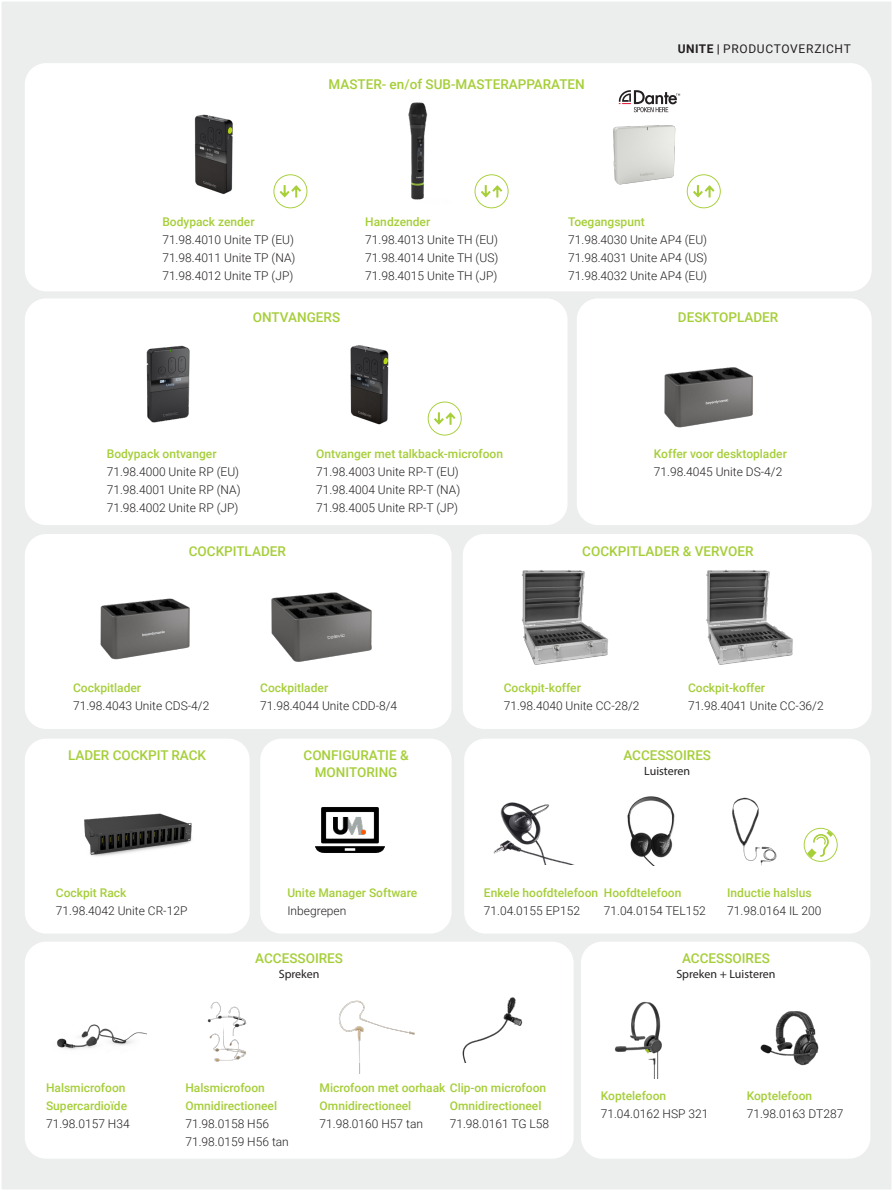
<style>
.page{position:relative;width:893px;height:1191px;background:#fff}
.page>*{position:absolute;margin:0;border:0;box-sizing:border-box;transform-origin:0 0}
.bd_8pt_auto_CD15{font:500 13.5px "Roboto";color:#a6ce39}
.bd_8pt_auto_CD15-2{font:300 12px "Roboto";color:#231f20}
.bd_8pt_auto_CD15-3{font:500 12px "Roboto";color:#a6ce39}
.bd_8pt_auto_CD15-4{font:12px "Myriad Pro";color:#231f20}
.t1{font:12px "Roboto";letter-spacing:.055em;color:#231f20}
.s1{font-weight:700}
</style>
<div class="page">
<div style="left:0;top:0;width:893px;height:1191px;background:#eceded;border:2px solid #fff"></div>
<div style="left:25px;top:298px;width:542px;height:227px;background:#fff;border-radius:21px"></div>
<div style="left:25px;top:534px;width:427px;height:195px;background:#fff;border-radius:21px"></div>
<div style="left:25px;top:738px;width:225px;height:195px;background:#fff;border-radius:21px"></div>
<div style="left:581px;top:941px;width:289px;height:217px;background:#fff;border-radius:21px"></div>
<div style="left:464px;top:738px;width:406px;height:195px;background:#fff;border-radius:21px"></div>
<div style="left:25px;top:941px;width:549px;height:217px;background:#fff;border-radius:21px"></div>
<div style="left:260px;top:738px;width:192px;height:195px;background:#fff;border-radius:21px"></div>
<div style="left:463px;top:534px;width:409px;height:195px;background:#fff;border-radius:21px"></div>
<div style="left:577px;top:298px;width:295px;height:227px;background:#fff;border-radius:21px"></div>
<img style="left:350px;top:345px;width:39px;height:80px">
<img style="left:271px;top:592px;width:101px;height:70px">
<img style="left:706px;top:570px;width:87px;height:95px">
<img style="left:146px;top:345px;width:44px;height:78px">
<img style="left:100px;top:598px;width:90px;height:62px">
<img style="left:84px;top:813px;width:108px;height:43px">
<img style="left:614px;top:1001px;width:48px;height:77px">
<img style="left:493px;top:802px;width:79px;height:62px">
<img style="left:57px;top:1024px;width:89px;height:26px">
<img style="left:760px;top:1011px;width:59px;height:55px">
<img style="left:627px;top:796px;width:48px;height:69px">
<img style="left:732px;top:797px;width:45px;height:69px">
<img style="left:210px;top:1001px;width:34px;height:18px">
<img style="left:207px;top:1019px;width:40px;height:43px">
<img style="left:339px;top:1000px;width:76px;height:73px">
<img style="left:462px;top:997px;width:61px;height:65px">
<img style="left:315px;top:807px;width:70px;height:46px">
<img style="left:331px;top:807px;width:38px;height:37px">
<img style="left:522px;top:570px;width:86px;height:95px">
<img style="left:664px;top:367px;width:89px;height:61px">
<div style="left:25px;top:63px;width:847px;height:228px;background:#fff;border-radius:21px"></div>
<img style="left:408px;top:102px;width:20px;height:98px">
<svg style="left:619px;top:90px;width:61px;height:11px"></svg>
<img style="left:194px;top:114px;width:39px;height:81px">
<img style="left:613px;top:101px;width:74px;height:93px">
<svg style="left:273px;top:174px;width:34px;height:34px"></svg>
<svg style="left:475px;top:174px;width:34px;height:34px"></svg>
<svg style="left:428px;top:401px;width:34px;height:34px"></svg>
<svg style="left:687px;top:174px;width:34px;height:34px"></svg>
<svg style="left:804px;top:828px;width:34px;height:34px"></svg>
<p class="bd_8pt_auto_CD15" style="left:328px;top:75px;width:258px">MASTER- en/of SUB-MASTERAPPARATEN</p>
<p class="t1" style="left:678px;top:40px;width:175px"><span class="s1">UNITE |</span> PRODUCTOVERZICHT</p>
<p class="bd_8pt_auto_CD15-3" style="left:162px;top:214px;width:94px">Bodypack zender</p>
<p class="bd_8pt_auto_CD15-2" style="left:162px;top:232px;width:133px">71.98.4010 Unite TP (EU)</p>
<p class="bd_8pt_auto_CD15-2" style="left:162px;top:250px;width:135px">71.98.4011 Unite TP (NA)</p>
<p class="bd_8pt_auto_CD15-2" style="left:162px;top:268px;width:132px">71.98.4012 Unite TP (JP)</p>
<p class="bd_8pt_auto_CD15-3" style="left:365px;top:214px;width:66px">Handzender</p>
<p class="bd_8pt_auto_CD15-2" style="left:365px;top:232px;width:134px">71.98.4013 Unite TH (EU)</p>
<p class="bd_8pt_auto_CD15-2" style="left:365px;top:250px;width:135px">71.98.4014 Unite TH (US)</p>
<p class="bd_8pt_auto_CD15-2" style="left:365px;top:268px;width:134px">71.98.4015 Unite TH (JP)</p>
<p class="bd_8pt_auto_CD15-3" style="left:568px;top:214px;width:78px">Toegangspunt</p>
<p class="bd_8pt_auto_CD15-2" style="left:568px;top:232px;width:140px">71.98.4030 Unite AP4 (EU)</p>
<p class="bd_8pt_auto_CD15-2" style="left:568px;top:250px;width:141px">71.98.4031 Unite AP4 (US)</p>
<p class="bd_8pt_auto_CD15-2" style="left:568px;top:268px;width:140px">71.98.4032 Unite AP4 (EU)</p>
<p class="bd_8pt_auto_CD15" style="left:253px;top:308px;width:89px">ONTVANGERS</p>
<p class="bd_8pt_auto_CD15" style="left:678px;top:308px;width:102px">DESKTOPLADER</p>
<p class="bd_8pt_auto_CD15-3" style="left:107px;top:445px;width:111px">Bodypack ontvanger</p>
<p class="bd_8pt_auto_CD15-2" style="left:107px;top:463px;width:134px">71.98.4000 Unite RP (EU)</p>
<p class="bd_8pt_auto_CD15-2" style="left:107px;top:481px;width:135px">71.98.4001 Unite RP (NA)</p>
<p class="bd_8pt_auto_CD15-2" style="left:107px;top:499px;width:133px">71.98.4002 Unite RP (JP)</p>
<p class="bd_8pt_auto_CD15-3" style="left:316px;top:445px;width:189px">Ontvanger met talkback-microfoon</p>
<p class="bd_8pt_auto_CD15-2" style="left:316px;top:463px;width:144px">71.98.4003 Unite RP-T (EU)</p>
<p class="bd_8pt_auto_CD15-2" style="left:316px;top:481px;width:146px">71.98.4004 Unite RP-T (NA)</p>
<p class="bd_8pt_auto_CD15-2" style="left:316px;top:499px;width:144px">71.98.4005 Unite RP-T (JP)</p>
<p class="bd_8pt_auto_CD15-3" style="left:654px;top:445px;width:135px">Koffer voor desktoplader</p>
<p class="bd_8pt_auto_CD15-2" style="left:654px;top:463px;width:130px">71.98.4045 Unite DS-4/2</p>
<p class="bd_8pt_auto_CD15" style="left:189px;top:541px;width:99px">COCKPITLADER</p>
<p class="bd_8pt_auto_CD15" style="left:582px;top:541px;width:173px">COCKPITLADER &amp; VERVOER</p>
<p class="bd_8pt_auto_CD15-3" style="left:73px;top:679px;width:70px">Cockpitlader</p>
<p class="bd_8pt_auto_CD15-2" style="left:73px;top:697px;width:138px">71.98.4043 Unite CDS-4/2</p>
<p class="bd_8pt_auto_CD15-3" style="left:260px;top:679px;width:70px">Cockpitlader</p>
<p class="bd_8pt_auto_CD15-2" style="left:260px;top:697px;width:138px">71.98.4044 Unite CDD-8/4</p>
<p class="bd_8pt_auto_CD15-3" style="left:504px;top:679px;width:79px">Cockpit-koffer</p>
<p class="bd_8pt_auto_CD15-2" style="left:504px;top:697px;width:137px">71.98.4040 Unite CC-28/2</p>
<p class="bd_8pt_auto_CD15-3" style="left:688px;top:679px;width:79px">Cockpit-koffer</p>
<p class="bd_8pt_auto_CD15-2" style="left:688px;top:697px;width:137px">71.98.4041 Unite CC-36/2</p>
<p class="bd_8pt_auto_CD15" style="left:68px;top:746px;width:140px">LADER COCKPIT RACK</p>
<p class="bd_8pt_auto_CD15" style="left:304px;top:746px;width:107px">CONFIGURATIE &amp;</p>
<p class="bd_8pt_auto_CD15" style="left:315px;top:762px;width:84px">MONITORING</p>
<p class="bd_8pt_auto_CD15" style="left:623px;top:746px;width:89px">ACCESSOIRES</p>
<p class="bd_8pt_auto_CD15-4" style="left:644px;top:763px;width:48px">Luisteren</p>
<p class="bd_8pt_auto_CD15-3" style="left:56px;top:884px;width:72px">Cockpit Rack</p>
<p class="bd_8pt_auto_CD15-2" style="left:56px;top:902px;width:133px">71.98.4042 Unite CR-12P</p>
<p class="bd_8pt_auto_CD15-3" style="left:287px;top:884px;width:131px">Unite Manager Software</p>
<p class="bd_8pt_auto_CD15-2" style="left:287px;top:902px;width:60px">Inbegrepen</p>
<p class="bd_8pt_auto_CD15-3" style="left:484px;top:884px;width:116px">Enkele hoofdtelefoon</p>
<p class="bd_8pt_auto_CD15-2" style="left:484px;top:902px;width:97px">71.04.0155 EP152</p>
<p class="bd_8pt_auto_CD15-3" style="left:604px;top:884px;width:79px">Hoofdtelefoon</p>
<p class="bd_8pt_auto_CD15-2" style="left:604px;top:902px;width:103px">71.04.0154 TEL152</p>
<p class="bd_8pt_auto_CD15-3" style="left:727px;top:884px;width:86px">Inductie halslus</p>
<p class="bd_8pt_auto_CD15-2" style="left:727px;top:902px;width:96px">71.98.0164 IL 200</p>
<p class="bd_8pt_auto_CD15" style="left:255px;top:949px;width:89px">ACCESSOIRES</p>
<p class="bd_8pt_auto_CD15-4" style="left:279px;top:966px;width:42px">Spreken</p>
<p class="bd_8pt_auto_CD15" style="left:682px;top:949px;width:89px">ACCESSOIRES</p>
<p class="bd_8pt_auto_CD15-4" style="left:676px;top:966px;width:101px">Spreken + Luisteren</p>
<p class="bd_8pt_auto_CD15-3" style="left:46px;top:1079px;width:81px">Halsmicrofoon</p>
<p class="bd_8pt_auto_CD15-3" style="left:46px;top:1097px;width:83px">Supercardioïde</p>
<p class="bd_8pt_auto_CD15-2" style="left:46px;top:1115px;width:85px">71.98.0157 H34</p>
<p class="bd_8pt_auto_CD15-3" style="left:185px;top:1079px;width:81px">Halsmicrofoon</p>
<p class="bd_8pt_auto_CD15-3" style="left:185px;top:1097px;width:93px">Omnidirectioneel</p>
<p class="bd_8pt_auto_CD15-2" style="left:185px;top:1115px;width:85px">71.98.0158 H56</p>
<p class="bd_8pt_auto_CD15-2" style="left:185px;top:1133px;width:105px">71.98.0159 H56 tan</p>
<p class="bd_8pt_auto_CD15-3" style="left:320px;top:1079px;width:228px">Microfoon met oorhaak Clip-on microfoon</p>
<p class="bd_8pt_auto_CD15-3" style="left:320px;top:1097px;width:93px">Omnidirectioneel</p>
<p class="bd_8pt_auto_CD15-2" style="left:320px;top:1115px;width:105px">71.98.0160 H57 tan</p>
<p class="bd_8pt_auto_CD15-3" style="left:450px;top:1097px;width:93px">Omnidirectioneel</p>
<p class="bd_8pt_auto_CD15-2" style="left:450px;top:1115px;width:101px">71.98.0161 TG L58</p>
<p class="bd_8pt_auto_CD15-3" style="left:601px;top:1087px;width:67px">Koptelefoon</p>
<p class="bd_8pt_auto_CD15-2" style="left:601px;top:1105px;width:109px">71.04.0162 HSP 321</p>
<p class="bd_8pt_auto_CD15-3" style="left:747px;top:1087px;width:67px">Koptelefoon</p>
<p class="bd_8pt_auto_CD15-2" style="left:747px;top:1105px;width:98px">71.98.0163 DT287</p>
</div>
